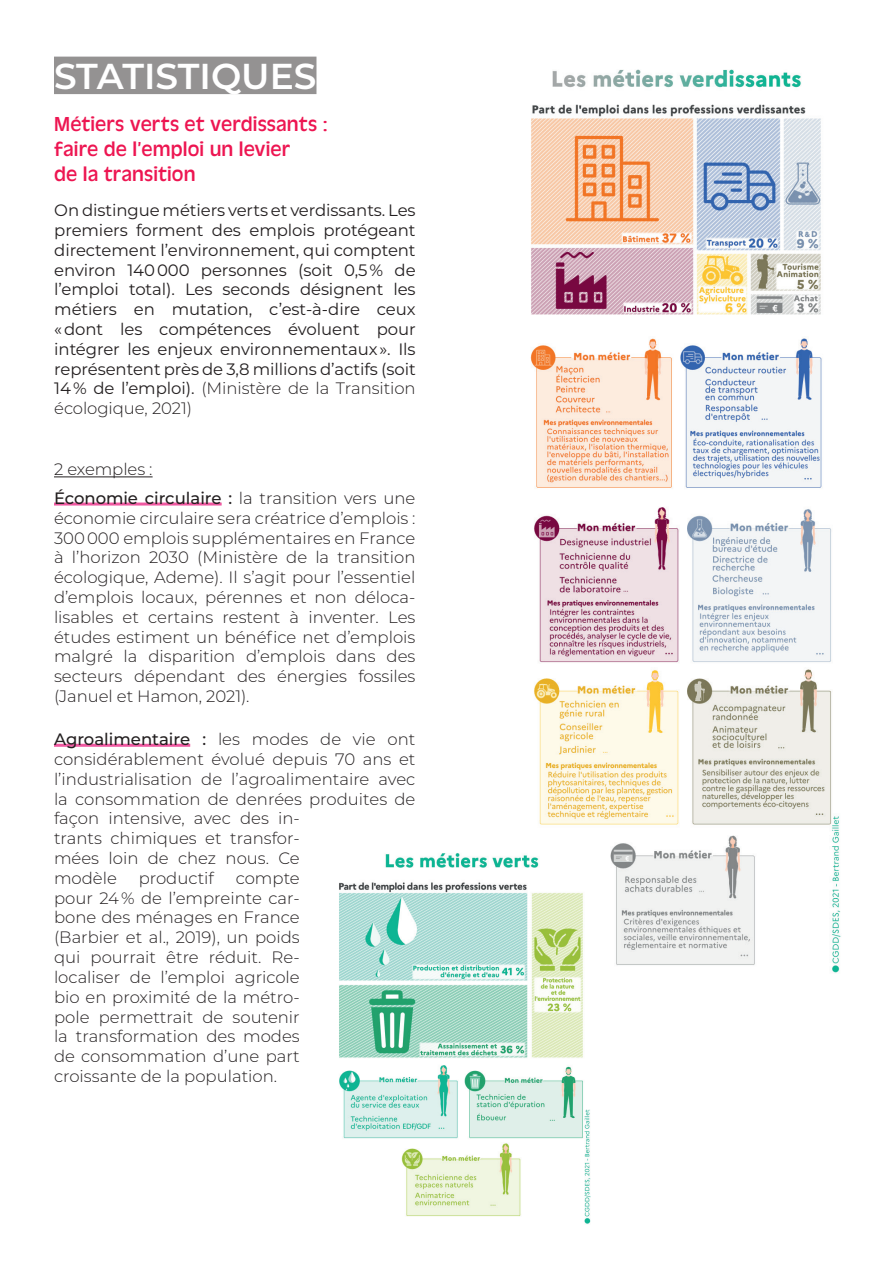
<style>
.page{position:relative;width:893px;height:1263px;background:#fff}
.page>*{position:absolute;margin:0;border:0;box-sizing:border-box;transform-origin:0 0}
.t1{font:600 36px "Montserrat";color:#fff}
.t2{font:21px/25.2px "Antique Oli";letter-spacing:.005em;color:#ed1551}
.t3{font:300 16.5px/19.8px "Montserrat";color:#231f20}
.t4{font:16.5px/19.8px "Montserrat";letter-spacing:-.005em;color:#231f20;text-align:justify}
.s1{font-weight:300}
.s2{font-weight:500}
</style>
<div class="page">
<hr style="left:54px;top:476px;width:99px;height:1px;background:#231f20">
<hr style="left:54px;top:502px;width:168px;height:3px;background:#ef59a1">
<hr style="left:54px;top:744px;width:136px;height:3px;background:#ef59a1">
<div style="left:54px;top:57px;width:262px;height:37px;background:#949292"></div>
<img style="left:530px;top:69px;width:292px;height:419px">
<img style="left:534px;top:507px;width:307px;height:466px">
<img style="left:339px;top:844px;width:252px;height:380px">
<h1 class="t1" style="left:54px;top:51px;width:264px">STATISTIQUES</h1>
<p class="t2" style="left:54px;top:112px;width:275px">Métiers verts et verdissants : faire de l’emploi un levier<br>de la transition</p>
<p class="t4" style="left:54px;top:200px;width:363px">On distingue métiers verts et verdissants. Les premiers forment des emplois protégeant directement l’environnement, qui comptent environ 140 000 personnes (soit 0,5 % de l’emploi total). Les seconds désignent les métiers en mutation, c’est-à-dire ceux « dont les compétences évoluent pour intégrer les enjeux environnementaux ». Ils représentent près de 3,8 millions d’actifs (soit 14 % de l’emploi). <span class="s1">(Ministère de la Transition écologique, 2021)</span></p>
<p class="t3" style="left:54px;top:454px;width:363px;line-height:28.8px">2 exemples :<br><span class="s2">Économie circulaire :</span> la transition vers une</p>
<p class="t3" style="left:54px;top:507px;width:363px;text-align:justify">économie circulaire sera créatrice d’emplois :<br>300 000 emplois supplémentaires en France à l’horizon 2030 (Ministère de la transition écologique, Ademe). Il s’agit pour l’essentiel d’emplois locaux, pérennes et non déloca&shy;lisables et certains restent à inventer. Les études estiment un bénéfice net d’emplois malgré la disparition d’emplois dans des secteurs dépendant des énergies fossiles (Januel et Hamon, 2021).</p>
<p class="t3" style="left:54px;top:729px;width:363px"><span class="s2">Agroalimentaire :</span> les modes de vie ont considérablement évolué depuis 70 ans et l’industrialisation de l’agroalimentaire avec la consommation de denrées produites de façon intensive, avec des in-<br>trants chimiques et transfor-<br>mées loin de chez nous. Ce<br>modèle</p>
<p class="t3" style="left:139px;top:867px;width:77px">productif</p>
<p class="t3" style="left:54px;top:867px;width:247px;text-align:justify;text-indent:182px">compte pour 24 % de l’empreinte car&shy;bone des ménages en France (Barbier et al., 2019), un poids qui pourrait être réduit. Re&shy;localiser de l’emploi agricole bio en proximité de la métro&shy;pole permettrait de soutenir la transformation des modes de consommation d’une part croissante de la population.</p>
</div>
